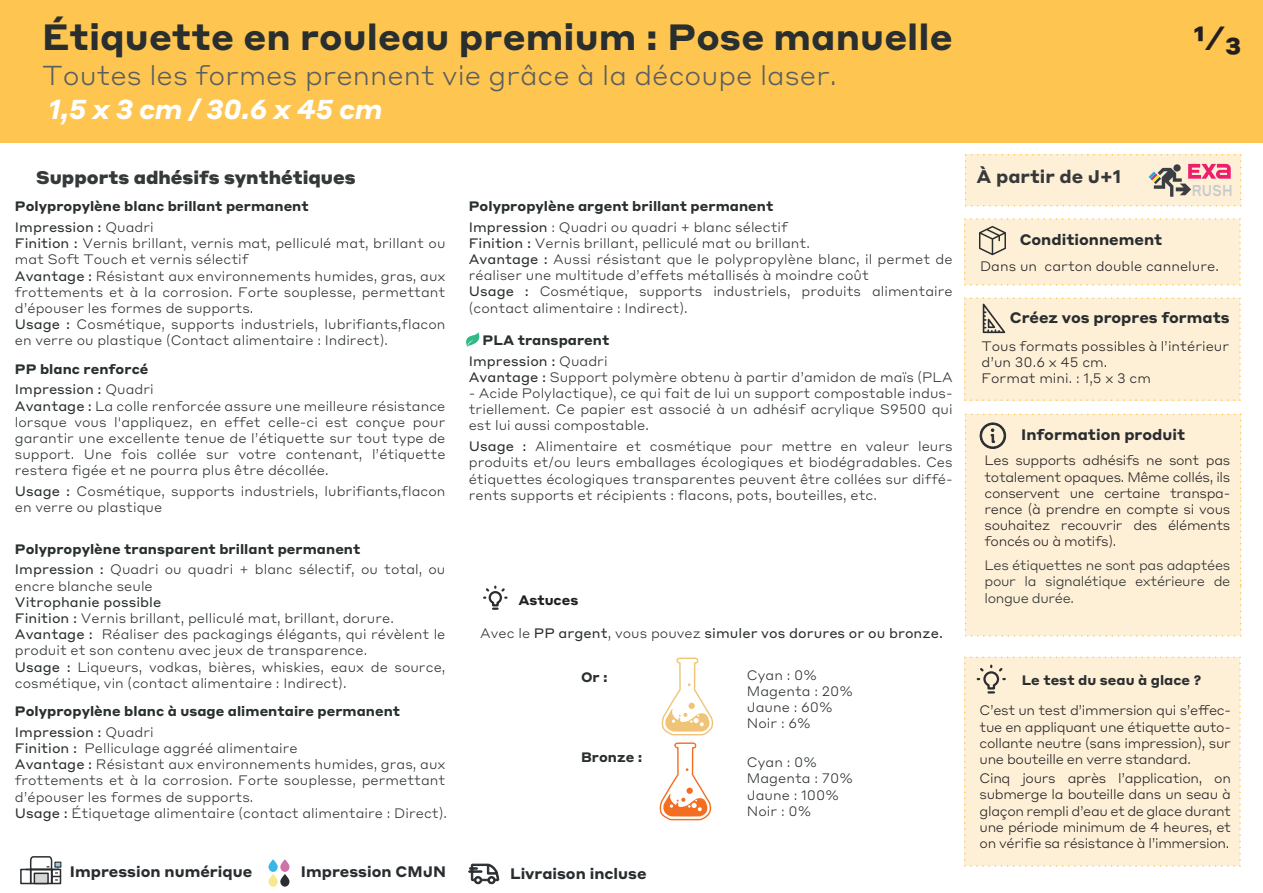
<style>
.page{position:relative;width:1263px;height:893px;background:#fff}
.page>*{position:absolute;margin:0;border:0;box-sizing:border-box;transform-origin:0 0}
.t1{font:700 36px "Styrene A";letter-spacing:.005em;color:#292e2f}
.t2{font:700 33px "Styrene A";color:#231f20}
.t3{font:300 27px "Styrene A";letter-spacing:.005em;color:#5a5e5f}
.t4{font:italic 700 27px "Styrene A";letter-spacing:-.015em;color:#fff}
.t5{font:900 18px "Styrene A";color:#36393a}
.t6{font:700 18px "Styrene A";color:#36393a}
.t7{font:500 15.45px "Styrene A";color:#c6cacb;scale:.8 1}
.t8{font:700 15px "Styrene A";color:#292d2f}
.t9{font:300 13.5px/16.2px "Styrene A";letter-spacing:.005em;color:#292e2f}
.t10{font:300 13.5px/16.2px "Styrene A";letter-spacing:-.025em;color:#231f20;text-align:justify}
.t11{font:700 13.5px/20.7px "Styrene A";letter-spacing:.005em;color:#292e2f}
.t12{font:300 13.5px/16.2px "Styrene A";letter-spacing:.005em;color:#231f20}
.t13{font:13.5px "Styrene A";letter-spacing:.005em;color:#292e2f}
.t14{font:700 13.5px "Styrene A";color:#231f20}
.s1{font-weight:400}
.s2{font-weight:300}
</style>
<div class="page">
<div style="left:0;top:0;width:1263px;height:142px;background:#fec550"></div>
<svg style="left:468px;top:864px;width:31px;height:20px"></svg>
<div style="left:964px;top:218px;width:277px;height:68px;background:#feefd7"></div>
<svg style="left:268px;top:859px;width:21px;height:28px"></svg>
<div style="left:964px;top:656px;width:277px;height:211px;background:#feefd7"></div>
<div style="left:30px;top:869px;width:22px;height:15px;border:2px solid #292d2f"></div>
<svg style="left:34px;top:881px;width:15px;height:3px"></svg>
<div style="left:51px;top:869px;width:10px;height:15px;border:2px solid #292d2f"></div>
<div style="left:20px;top:869px;width:11px;height:15px;border:2px solid #292d2f"></div>
<svg style="left:29px;top:856px;width:31px;height:25px"></svg>
<div style="left:964px;top:297px;width:277px;height:104px;background:#feefd7"></div>
<div style="left:964px;top:413px;width:278px;height:224px;background:#feefd7"></div>
<svg style="left:964px;top:154px;width:278px;height:53px;background:#f7e2ce"></svg>
<svg style="left:483px;top:585px;width:25px;height:25px"></svg>
<svg style="left:661px;top:657px;width:53px;height:78px"></svg>
<svg style="left:659px;top:742px;width:53px;height:78px"></svg>
<svg style="left:466px;top:332px;width:14px;height:15px"></svg>
<h1 class="t1" style="left:42px;top:7px;width:912px">Étiquette en rouleau premium : Pose manuelle</h1>
<h3 class="t3" style="left:42px;top:53px;width:796px">Toutes les formes prennent vie grâce à la découpe laser.</h3>
<h3 class="t4" style="left:48px;top:86px;width:336px">1,5 x 3 cm / 30.6 x 45 cm</h3>
<h3 class="t5" style="left:36px;top:162px;width:321px">Supports adhésifs synthétiques</h3>
<p class="t11" style="left:15px;top:195px;width:295px">Polypropylène blanc brillant permanent<br><span class="s1">Impression :</span> <span class="s2">Quadri</span></p>
<p class="t9" style="left:15px;top:234px;width:432px"><span class="s1">Finition :</span> Vernis brillant, vernis mat, pelliculé mat, brillant ou mat Soft Touch et vernis sélectif<br><span class="s1">Avantage :</span> Résistant aux environnements humides, gras, aux frottements et à la corrosion. Forte souplesse, permettant d’épouser les formes de supports.<br><span class="s1">Usage :</span> Cosmétique, supports industriels, lubrifiants,flacon en verre ou plastique (Contact alimentaire : Indirect).</p>
<p class="t11" style="left:15px;top:357px;width:140px">PP blanc renforcé<br><span class="s1">Impression :</span> <span class="s2">Quadri</span></p>
<p class="t9" style="left:15px;top:397px;width:432px;text-align:justify"><span class="s1">Avantage :</span> La colle renforcée assure une meilleure résistance lorsque vous l'appliquez, en effet celle-ci est conçue pour garantir une excellente tenue de l’étiquette sur tout type de support. Une fois collée sur votre contenant, l’étiquette restera figée et ne pourra plus être décollée.</p>
<p class="t9" style="left:15px;top:482px;width:432px"><span class="s1">Usage :</span> Cosmétique, supports industriels, lubrifiants,flacon en verre ou plastique</p>
<p class="t11" style="left:15px;top:537px;width:432px">Polypropylène transparent brillant permanent<br><span class="s1">Impression :</span> <span class="s2">Quadri ou quadri + blanc sélectif, ou total, ou</span></p>
<p class="t9" style="left:15px;top:577px;width:139px">encre blanche seule</p>
<p class="t9" style="left:15px;top:593px;width:432px"><span class="s1">Vitrophanie possible<br>Finition :</span> Vernis brillant, pelliculé mat, brillant, dorure.<br><span class="s1">Avantage :</span> Réaliser des packagings élégants, qui révèlent le produit et son contenu avec jeux de transparence.<br><span class="s1">Usage :</span> Liqueurs, vodkas, bières, whiskies, eaux de source, cosmétique, vin (contact alimentaire : Indirect).</p>
<p class="t11" style="left:15px;top:700px;width:387px">Polypropylène blanc à usage alimentaire permanent<br><span class="s1">Impression :</span> <span class="s2">Quadri</span></p>
<p class="t9" style="left:15px;top:739px;width:434px"><span class="s1">Finition :</span> Pelliculage aggréé alimentaire<br><span class="s1">Avantage :</span> Résistant aux environnements humides, gras, aux frottements et à la corrosion. Forte souplesse, permettant d’épouser les formes de supports.<br><span class="s1">Usage :</span> Étiquetage alimentaire (contact alimentaire : Direct).</p>
<p class="t8" style="left:70px;top:858px;width:184px">Impression numérique</p>
<p class="t8" style="left:301px;top:858px;width:147px">Impression CMJN</p>
<p class="t11" style="left:469px;top:194px;width:320px">Polypropylène argent brillant permanent<br><span class="s1">Impression</span> <span class="s2">: Quadri ou quadri + blanc sélectif</span></p>
<p class="t9" style="left:469px;top:234px;width:485px"><span class="s1">Finition :</span> Vernis brillant, pelliculé mat ou brillant.<br><span class="s1">Avantage :</span> Aussi résistant que le polypropylène blanc, il permet de réaliser une multitude d’effets métallisés à moindre coût<br><span class="s1">Usage :</span> Cosmétique, supports industriels, produits alimentaire (contact alimentaire : Indirect).</p>
<p class="t11" style="left:469px;top:329px;width:142px;text-align:right">PLA transparent<br><span class="s1">Impression :</span> <span class="s2">Quadri</span></p>
<p class="t9" style="left:469px;top:368px;width:485px"><span class="s1">Avantage :</span> Support polymère obtenu à partir d’amidon de maïs (PLA</p>
<p class="t9" style="left:469px;top:384px;width:485px;text-align:justify">- Acide Polylactique), ce qui fait de lui un support compostable indus&shy;triellement. Ce papier est associé à un adhésif acrylique S9500 qui est lui aussi compostable.</p>
<p class="t9" style="left:469px;top:437px;width:485px;text-align:justify"><span class="s1">Usage :</span> Alimentaire et cosmétique pour mettre en valeur leurs produits et/ou leurs emballages écologiques et biodégradables. Ces étiquettes écologiques transparentes peuvent être collées sur diffé&shy;rents supports et récipients : flacons, pots, bouteilles, etc.</p>
<p class="t14" style="left:518px;top:588px;width:61px">Astuces</p>
<p class="t13" style="left:480px;top:622px;width:464px"><span class="s2">Avec le</span> PP argent<span class="s2">, vous pouvez</span> simuler vos dorures or ou bronze.</p>
<p class="t9" style="left:747px;top:666px;width:108px">Cyan : 0%<br>Magenta : 20%<br>Jaune : 60%<br>Noir : 6%</p>
<p class="t11" style="left:581px;top:665px;width:28px">Or :</p>
<p class="t11" style="left:581px;top:745px;width:63px">Bronze :</p>
<p class="t8" style="left:510px;top:860px;width:138px">Livraison incluse</p>
<p class="t9" style="left:747px;top:753px;width:108px">Cyan : 0%<br>Magenta : 70%<br>Jaune : 100%<br>Noir : 0%</p>
<h2 class="t2" style="left:1193px;top:10px;width:50px">1⁄3</h2>
<h3 class="t6" style="left:976px;top:161px;width:146px">À partir de J+1</h3>
<p class="t8" style="left:1020px;top:227px;width:144px">Conditionnement</p>
<p class="t7" style="left:1192px;top:178px;width:53px">RUSH</p>
<p class="t12" style="left:980px;top:257px;width:240px">Dans un carton double cannelure.</p>
<p class="t8" style="left:1010px;top:305px;width:221px">Créez vos propres formats</p>
<p class="t12" style="left:981px;top:337px;width:249px">Tous formats possibles à l’intérieur d’un 30.6 x 45 cm.<br>Format mini. : 1,5 x 3 cm</p>
<p class="t8" style="left:1021px;top:422px;width:165px">Information produit</p>
<p class="t10" style="left:984px;top:451px;width:247px">Les supports adhésifs ne sont pas totalement opaques. Même collés, ils conservent une certaine transpa&shy;rence (à prendre en compte si vous souhaitez recouvrir des éléments foncés ou à motifs).</p>
<p class="t9" style="left:984px;top:556px;width:247px;text-align:justify">Les étiquettes ne sont pas adaptées pour la signalétique extérieure de longue durée.</p>
<p class="t11" style="left:1022px;top:669px;width:181px">Le test du seau à glace ?</p>
<p class="t10" style="left:979px;top:701px;width:253px">C’est un test d’immersion qui s’effec&shy;tue en appliquant une étiquette auto&shy;collante neutre (sans impression), sur une bouteille en verre standard.</p>
<p class="t10" style="left:979px;top:769px;width:253px">Cinq jours après l’application, on submerge la bouteille dans un seau à glaçon rempli d’eau et de glace durant une période minimum de 4 heures, et on vérifie sa résistance à l’immersion.</p>
</div>
